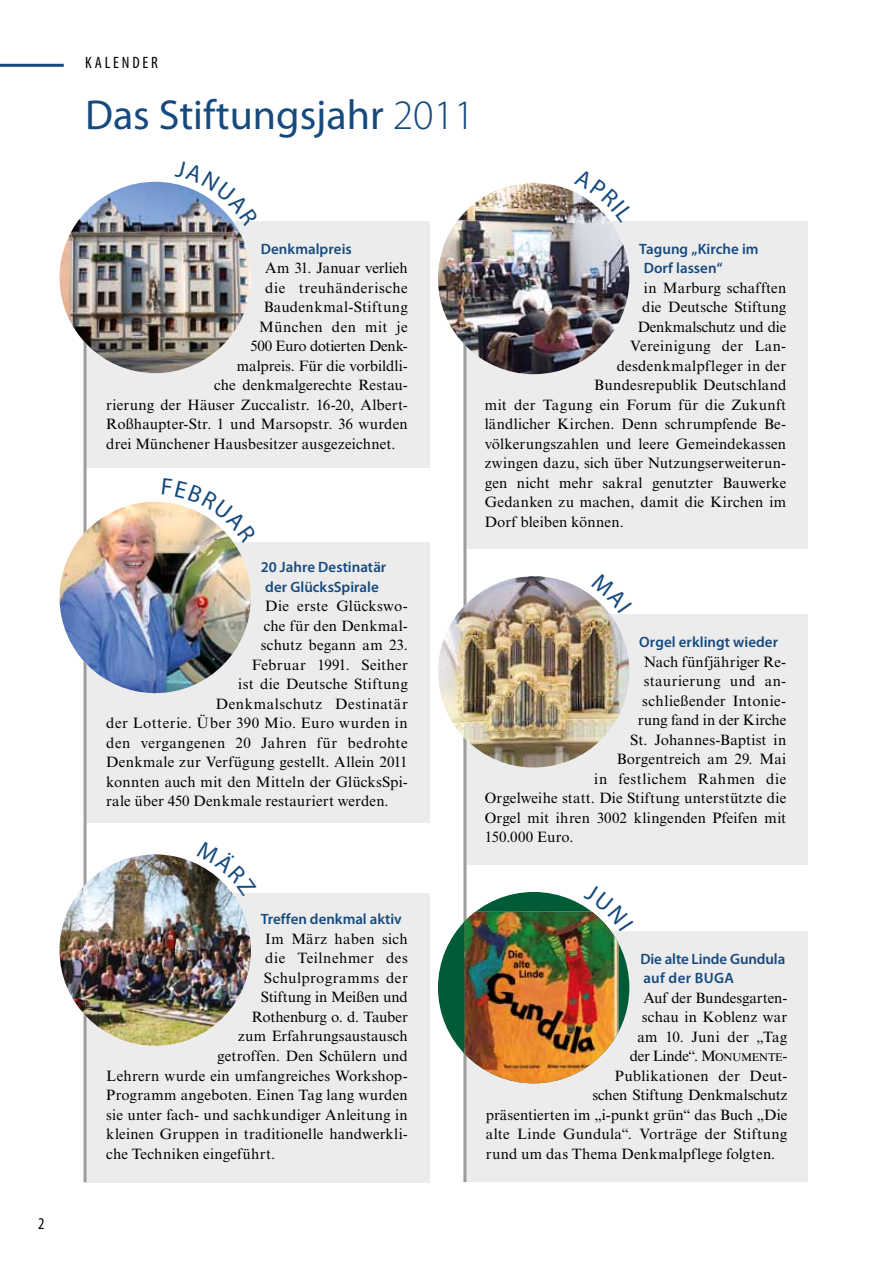
<style>
.page{position:relative;width:893px;height:1263px;background:#fff}
.page>*{position:absolute;margin:0;border:0;box-sizing:border-box;transform-origin:0 0}
.t1{font:42px "Myriad Pro";color:#164a7e}
.t2{font:condensed 16.5px "Myriad Pro";letter-spacing:.17em;color:#000}
.t3{font:15px "Times New Roman MT Std";letter-spacing:.015em;color:#000}
.t4{font:600 15px/19.5px "Myriad Pro";letter-spacing:.005em;color:#164a7e}
.t5{font:15px "Times New Roman MT Std";letter-spacing:.035em;color:#000}
.t6{font:15px "Times New Roman MT Std";letter-spacing:-.005em;color:#000}
.t7{font:15px "Times New Roman MT Std";letter-spacing:-.02em;color:#000}
.t8{font:15px "Times New Roman MT Std";letter-spacing:-.01em;color:#000}
.t9{font:15px "Times New Roman MT Std";letter-spacing:.04em;color:#000}
.t10{font:15px "Times New Roman MT Std";letter-spacing:-.015em;color:#000}
.s1{font-weight:300}
.s2{font-style:inherit}
.s3{font-size:11.25px}
</style>
<div class="page">
<hr style="left:0;top:64px;width:64px;height:3px;background:#164a7e">
<div style="left:463px;top:614px;width:345px;height:251px;background:#ececed"></div>
<div style="left:85px;top:542px;width:344px;height:281px;background:#ececed"></div>
<div style="left:85px;top:221px;width:344px;height:247px;background:#ececed"></div>
<div style="left:85px;top:893px;width:344px;height:289px;background:#ececed"></div>
<div style="left:463px;top:221px;width:345px;height:328px;background:#ececed"></div>
<div style="left:463px;top:931px;width:345px;height:251px;background:#ececed"></div>
<hr style="left:463px;top:240px;width:3px;height:942px;background:#9c9d9d">
<hr style="left:84px;top:261px;width:3px;height:921px;background:#9c9d9d">
<img style="left:60px;top:502px;width:191px;height:191px;border-radius:96px">
<img style="left:60px;top:854px;width:191px;height:192px;border-radius:96px">
<img style="left:438px;top:183px;width:191px;height:191px;border-radius:96px">
<img style="left:438px;top:576px;width:191px;height:191px;border-radius:96px">
<img style="left:438px;top:899px;width:191px;height:184px">
<img style="left:60px;top:182px;width:191px;height:191px;border-radius:96px">
<svg style="left:162px;top:502px;width:72px;height:41px"></svg>
<svg style="left:197px;top:864px;width:37px;height:32px"></svg>
<svg style="left:574px;top:192px;width:37px;height:31px"></svg>
<svg style="left:591px;top:595px;width:18px;height:18px"></svg>
<svg style="left:583px;top:899px;width:46px;height:32px"></svg>
<svg style="left:174px;top:183px;width:62px;height:43px"></svg>
<p class="t2" style="left:38px;top:1213px;width:8px">2</p>
<p class="t2" style="left:85px;top:52px;width:74px">KALENDER</p>
<h1 class="t1" style="left:85px;top:89px;width:391px">Das Stiftungsjahr <span class="s1">2011</span></h1>
<p class="t4" style="left:261px;top:238px;width:92px">Denkmalpreis</p>
<p class="t3" style="left:265px;top:259px;width:144px">Am 31. Januar verlieh</p>
<p class="t5" style="left:265px;top:279px;width:144px">die treuhänderische</p>
<p class="t3" style="left:264px;top:298px;width:145px">Baudenkmal-Stiftung</p>
<p class="t3" style="left:259px;top:318px;width:150px">München den mit je</p>
<p class="t10" style="left:250px;top:337px;width:159px">500 Euro dotierten Denk-</p>
<p class="t6" style="left:237px;top:357px;width:173px">malpreis. Für die vorbildli-</p>
<p class="t3" style="left:214px;top:376px;width:195px">che denkmalgerechte Restau-</p>
<p class="t3" style="left:106px;top:396px;width:303px">rierung der Häuser Zuccalistr. 16-20, Albert-</p>
<p class="t3" style="left:106px;top:415px;width:303px">Roßhaupter-Str. 1 und Marsopstr. 36 wurden</p>
<p class="t3" style="left:106px;top:435px;width:291px">drei Münchener Hausbesitzer ausgezeichnet.</p>
<p class="t4" style="left:261px;top:557px;width:127px;text-align:center">20 Jahre Destinatär der GlücksSpirale</p>
<p class="t3" style="left:265px;top:597px;width:144px">Die erste Glückswo-</p>
<p class="t3" style="left:264px;top:617px;width:145px">che für den Denkmal-</p>
<p class="t3" style="left:261px;top:636px;width:148px">schutz begann am 23.</p>
<p class="t3" style="left:252px;top:656px;width:158px">Februar 1991. Seither</p>
<p class="t3" style="left:238px;top:675px;width:171px">ist die Deutsche Stiftung</p>
<p class="t9" style="left:216px;top:695px;width:193px">Denkmalschutz Destinatär</p>
<p class="t5" style="left:106px;top:714px;width:303px">der Lotterie. Über 390 Mio. Euro wurden in</p>
<p class="t5" style="left:106px;top:734px;width:303px">den vergangenen 20 Jahren für bedrohte</p>
<p class="t3" style="left:106px;top:753px;width:303px">Denkmale zur Verfügung gestellt. Allein 2011</p>
<p class="t3" style="left:106px;top:773px;width:303px">konnten auch mit den Mitteln der GlücksSpi-</p>
<p class="t3" style="left:106px;top:792px;width:284px">rale über 450 Denkmale restauriert werden.</p>
<p class="t4" style="left:261px;top:909px;width:143px">Treffen denkmal aktiv</p>
<p class="t3" style="left:265px;top:930px;width:144px">Im März haben sich</p>
<p class="t3" style="left:265px;top:950px;width:144px">die Teilnehmer des</p>
<p class="t3" style="left:264px;top:969px;width:145px">Schulprogramms der</p>
<p class="t3" style="left:261px;top:989px;width:148px">Stiftung in Meißen und</p>
<p class="t7" style="left:252px;top:1008px;width:157px">Rothenburg o. d. Tauber</p>
<p class="t3" style="left:238px;top:1028px;width:171px">zum Erfahrungsaustausch</p>
<p class="t3" style="left:217px;top:1047px;width:192px">getroffen. Den Schülern und</p>
<p class="t3" style="left:106px;top:1067px;width:303px">Lehrern wurde ein umfangreiches Workshop-</p>
<p class="t3" style="left:106px;top:1086px;width:303px">Programm angeboten. Einen Tag lang wurden</p>
<p class="t3" style="left:106px;top:1106px;width:303px">sie unter fach- und sachkundiger Anleitung in</p>
<p class="t3" style="left:106px;top:1125px;width:303px">kleinen Gruppen in traditionelle handwerkli-</p>
<p class="t3" style="left:106px;top:1145px;width:170px">che Techniken eingeführt.</p>
<p class="t4" style="left:644px;top:238px;width:116px;text-indent:-4px">Tagung „Kirche im<br>Dorf lassen“</p>
<p class="t3" style="left:644px;top:279px;width:144px">in Marburg schafften</p>
<p class="t3" style="left:642px;top:298px;width:145px">die Deutsche Stiftung</p>
<p class="t8" style="left:638px;top:318px;width:150px">Denkmalschutz und die</p>
<p class="t3" style="left:630px;top:337px;width:157px">Vereinigung der Lan-</p>
<p class="t3" style="left:617px;top:357px;width:171px">desdenkmalpfleger in der</p>
<p class="t3" style="left:594px;top:376px;width:193px">Bundesrepublik Deutschland</p>
<p class="t3" style="left:485px;top:396px;width:303px">mit der Tagung ein Forum für die Zukunft</p>
<p class="t3" style="left:485px;top:415px;width:303px">ländlicher Kirchen. Denn schrumpfende Be-</p>
<p class="t3" style="left:485px;top:435px;width:303px">völkerungszahlen und leere Gemeindekassen</p>
<p class="t3" style="left:485px;top:454px;width:303px">zwingen dazu, sich über Nutzungserweiterun-</p>
<p class="t3" style="left:485px;top:474px;width:303px">gen nicht mehr sakral genutzter Bauwerke</p>
<p class="t3" style="left:485px;top:493px;width:303px">Gedanken zu machen, damit die Kirchen im</p>
<p class="t3" style="left:485px;top:513px;width:140px">Dorf bleiben können.</p>
<p class="t4" style="left:639px;top:632px;width:140px">Orgel erklingt wieder</p>
<p class="t3" style="left:644px;top:653px;width:144px">Nach fünfjähriger Re-</p>
<p class="t3" style="left:644px;top:672px;width:144px">staurierung und an-</p>
<p class="t3" style="left:642px;top:692px;width:146px">schließender Intonie-</p>
<p class="t8" style="left:638px;top:711px;width:150px">rung fand in der Kirche</p>
<p class="t3" style="left:630px;top:731px;width:157px">St. Johannes-Baptist in</p>
<p class="t3" style="left:617px;top:750px;width:171px">Borgentreich am 29. Mai</p>
<p class="t5" style="left:594px;top:770px;width:193px">in festlichem Rahmen die</p>
<p class="t3" style="left:485px;top:789px;width:303px">Orgelweihe statt. Die Stiftung unterstützte die</p>
<p class="t3" style="left:485px;top:809px;width:303px">Orgel mit ihren 3002 klingenden Pfeifen mit</p>
<p class="t3" style="left:485px;top:828px;width:90px">150.000 Euro.</p>
<p class="t4" style="left:640px;top:949px;width:146px">Die alte Linde Gundula auf der BUGA</p>
<p class="t6" style="left:643px;top:989px;width:146px">Auf der Bundesgarten-</p>
<p class="t3" style="left:642px;top:1008px;width:147px">schau in Koblenz war</p>
<p class="t3" style="left:637px;top:1028px;width:152px">am 10. Juni der „Tag</p>
<p class="t7" style="left:630px;top:1047px;width:159px">der Linde“. <span class="s2">M</span><span class="s3">ONUMENTE</span>-</p>
<p class="t3" style="left:615px;top:1067px;width:174px">Publikationen der Deut-</p>
<p class="t6" style="left:592px;top:1086px;width:196px">schen Stiftung Denkmalschutz</p>
<p class="t3" style="left:486px;top:1106px;width:303px">präsentierten im „i-punkt grün“ das Buch „Die</p>
<p class="t3" style="left:486px;top:1125px;width:303px">alte Linde Gundula“. Vorträge der Stiftung</p>
<p class="t3" style="left:486px;top:1145px;width:291px">rund um das Thema Denkmalpflege folgten.</p>
</div>
